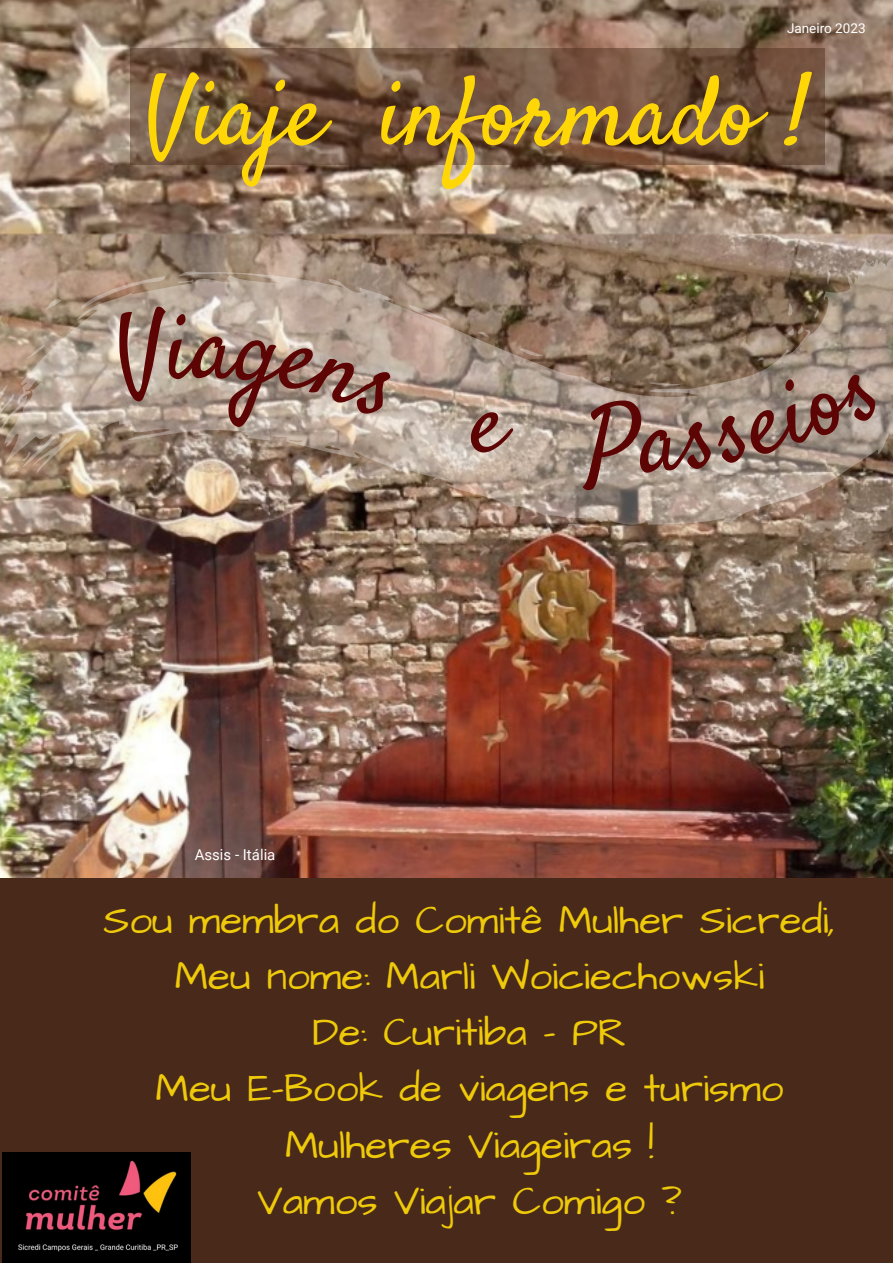
<style>
.page{position:relative;width:893px;height:1264px;background:#fff}
.page>*{position:absolute;margin:0;border:0;box-sizing:border-box;transform-origin:0 0}
.t1{font:97.35px "Satisfy";color:#ffd706}
.t2{font:92.85px "Satisfy";color:#5d0404}
.t3{font:40.5px/56.2px "Architects Daughter";color:#efca0a;text-align:center}
.t4{font:15px "Roboto";color:#fff}
.t5{font:13.5px "Roboto";color:#fff}
</style>
<div class="page">
<img style="left:0;top:0;width:892px;height:878px">
<img style="left:0;top:148px;width:892px;height:511px">
<div style="left:0;top:878px;width:892px;height:384px;background:#492a1a"></div>
<img style="left:3px;top:1152px;width:188px;height:110px">
<svg style="left:130px;top:48px;width:694px;height:116px;background:#705340"></svg>
<svg style="left:113px;top:304px;width:283px;height:128px;background:#b9a89a"></svg>
<svg style="left:580px;top:371px;width:300px;height:119px;background:#a49486"></svg>
<p class="t5" style="left:787px;top:21px;width:80px">Janeiro 2023</p>
<h1 class="t1" style="left:144px;top:52px;width:667px">Viaje informado !</h1>
<p class="t4" style="left:195px;top:846px;width:82px">Assis - Itália</p>
<h2 class="t2" style="left:471px;top:363px;width:36px">e</h2>
<p class="t3" style="left:103px;top:892px;width:733px">Sou membra do Comitê Mulher Sicredi,<br>Meu nome: Marli Woiciechowski<br>De: Curitiba – PR<br>Meu E-Book de viagens e turismo<br>Mulheres Viageiras !<br>Vamos Viajar Comigo ?</p>
</div>
